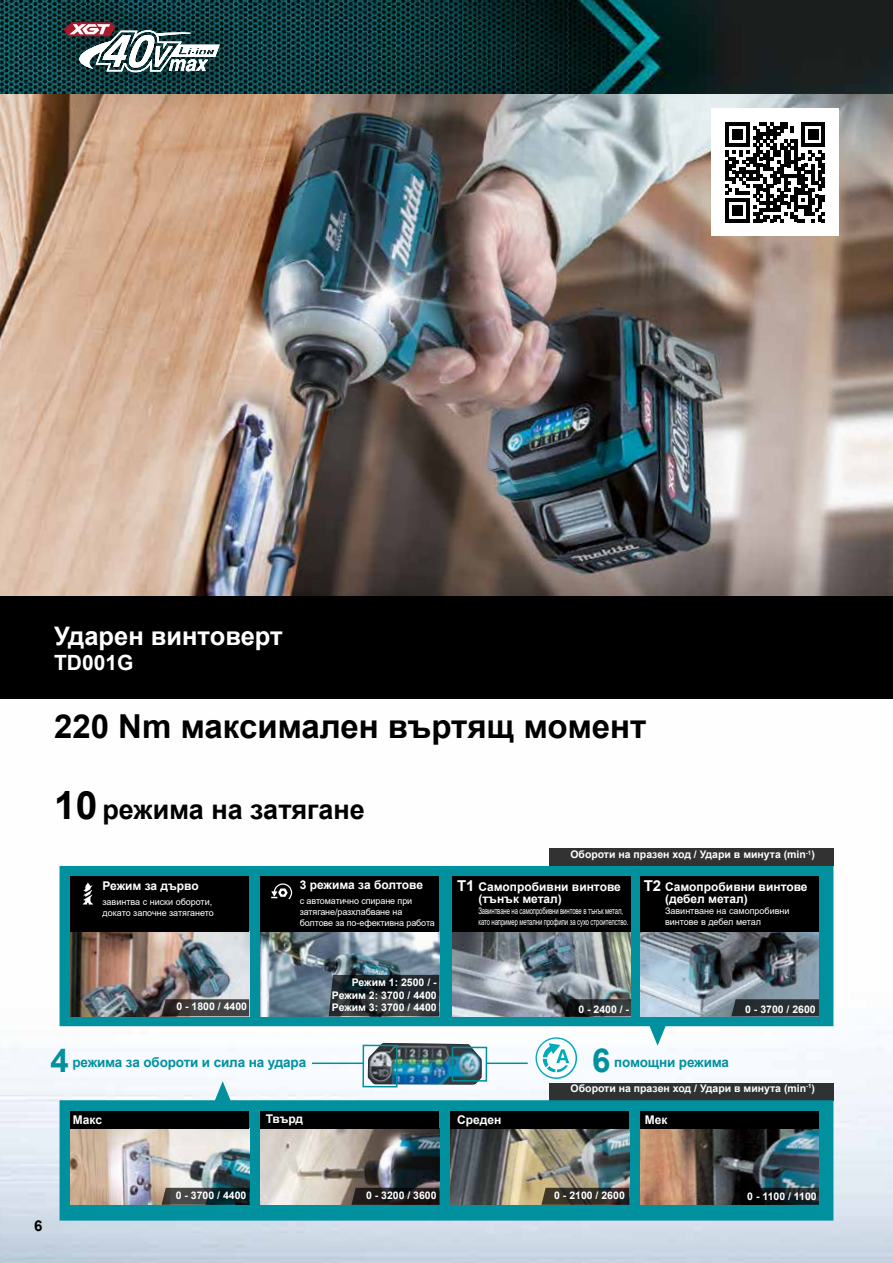
<style>
.page{position:relative;width:893px;height:1263px;background:#fff}
.page>*{position:absolute;margin:0;border:0;box-sizing:border-box;transform-origin:0 0}
.t1{font:700 33px "Arial";color:#000}
.t2{font:700 33px "Arial";color:#00909e}
.t3{font:700 27px "Arial";color:#000}
.t4{font:700 25.5px "Arial";color:#fff}
.t5{font:700 21px "Arial";color:#fff}
.t6{font:700 15px "Arial";color:#000}
.t7{font:700 13.5px "Arial";letter-spacing:-.01em;color:#00909e}
.t8{font:700 12px/12px "Arial";color:#fff}
.t9{font:700 10.5px/12.6px "Arial";color:#fff;text-align:justify}
.t10{font:9px/10.8px "Arial";letter-spacing:-.01em;color:#fff}
.t11{font:9px/10.8px "Arial";letter-spacing:-.01em;color:#fff;scale:.67 1}
.s1{font-size:39px}
.s2{font-size:15px}
</style>
<div class="page">
<img style="left:0;top:698px;width:893px;height:565px">
<img style="left:0;top:94px;width:893px;height:502px">
<img style="left:0;top:0;width:893px;height:94px">
<div style="left:0;top:596px;width:893px;height:102px;background:#000"></div>
<div style="left:549px;top:849px;width:284px;height:17px;background:#323232"></div>
<img style="left:5px;top:0;width:273px;height:131px">
<svg style="left:64px;top:22px;width:156px;height:50px"></svg>
<svg style="left:60px;top:1081px;width:773px;height:139px;fill:#00909e"></svg>
<svg style="left:60px;top:866px;width:773px;height:180px;fill:#00909e"></svg>
<img style="left:368px;top:1043px;width:114px;height:42px">
<svg style="left:535px;top:1037px;width:42px;height:42px"></svg>
<div style="left:537px;top:1039px;width:38px;height:38px;background:#fff;border-radius:50%"></div>
<svg style="left:543px;top:1043px;width:26px;height:29px"></svg>
<img style="left:452px;top:931px;width:179px;height:85px">
<svg style="left:565px;top:999px;width:66px;height:17px"></svg>
<div style="left:452px;top:876px;width:179px;height:55px;background:#000"></div>
<img style="left:640px;top:931px;width:179px;height:85px">
<svg style="left:731px;top:999px;width:88px;height:17px"></svg>
<div style="left:640px;top:876px;width:179px;height:55px;background:#000"></div>
<div style="left:362px;top:1045px;width:36px;height:42px;border:2px solid #00909e"></div>
<div style="left:452px;top:1046px;width:35px;height:36px;border:2px solid #00909e"></div>
<img style="left:71px;top:931px;width:178px;height:85px">
<svg style="left:161px;top:999px;width:88px;height:17px"></svg>
<div style="left:71px;top:876px;width:178px;height:55px;background:#000"></div>
<svg style="left:83px;top:882px;width:10px;height:22px"></svg>
<img style="left:71px;top:1128px;width:178px;height:77px">
<svg style="left:161px;top:1188px;width:88px;height:17px"></svg>
<div style="left:71px;top:1111px;width:178px;height:17px;background:#000"></div>
<img style="left:260px;top:1128px;width:179px;height:77px">
<svg style="left:351px;top:1188px;width:88px;height:17px"></svg>
<div style="left:260px;top:1111px;width:179px;height:17px;background:#000"></div>
<img style="left:450px;top:1128px;width:179px;height:77px">
<svg style="left:541px;top:1188px;width:88px;height:17px"></svg>
<div style="left:450px;top:1111px;width:179px;height:17px;background:#000"></div>
<img style="left:640px;top:1128px;width:179px;height:77px">
<svg style="left:731px;top:1188px;width:88px;height:17px"></svg>
<div style="left:640px;top:1111px;width:179px;height:17px;background:#000"></div>
<img style="left:260px;top:931px;width:179px;height:85px">
<svg style="left:329px;top:975px;width:110px;height:41px;background:#242b2f"></svg>
<div style="left:260px;top:876px;width:179px;height:55px;background:#000"></div>
<svg style="left:271px;top:883px;width:21px;height:16px"></svg>
<hr style="left:486px;top:1062px;width:42px;height:2px;background:#00909e">
<hr style="left:312px;top:1062px;width:51px;height:2px;background:#00909e">
<div style="left:711px;top:109px;width:128px;height:127px;background:#fff"></div>
<svg style="left:725px;top:122px;width:100px;height:100px"></svg>
<h3 class="t4" style="left:54px;top:618px;width:230px">Ударен винтоверт</h3>
<h3 class="t5" style="left:54px;top:648px;width:81px">TD001G</h3>
<h1 class="t1" style="left:54px;top:704px;width:594px">220 Nm максимален въртящ момент</h1>
<h2 class="t3" style="left:54px;top:791px;width:312px"><span class="s1">10</span> режима на затягане</h2>
<p class="t8" style="left:102px;top:880px;width:98px">Режим за дърво</p>
<p class="t10" style="left:102px;top:897px;width:113px">завинтва с ниски обороти, докато започне затягането</p>
<p class="t9" style="left:176px;top:1000px;width:72px">0 - 1800 / 4400</p>
<p class="t8" style="left:300px;top:879px;width:125px">3 режима за болтове</p>
<p class="t10" style="left:300px;top:896px;width:137px">с автоматично спиране при затягане/разхлабване на болтове за по-ефективна работа</p>
<p class="t9" style="left:332px;top:976px;width:106px;text-indent:20px">Режим 1: 2500 / - Режим 2: 3700 / 4400<br>Режим 3: 3700 / 4400</p>
<p class="t9" style="left:570px;top:848px;width:246px">Обороти на празен ход / Удари в минута (min<sup>-1</sup>)</p>
<p class="t8" style="left:478px;top:881px;width:144px;text-indent:-21px"><span class="s2">T1</span> Самопробивни винтове (тънък метал)</p>
<p class="t11" style="left:478px;top:905px;width:225px">Завинтване на самопробивни винтове в тънък метал, като например метални профили за сухо строителство.</p>
<p class="t8" style="left:665px;top:881px;width:144px;text-indent:-21px"><span class="s2">T2</span> Самопробивни винтове (дебел метал)</p>
<p class="t10" style="left:665px;top:905px;width:126px">Завинтване на самопробивни винтове в дебел метал</p>
<p class="t9" style="left:578px;top:1003px;width:52px">0 - 2400 / -</p>
<p class="t9" style="left:745px;top:1003px;width:72px">0 - 3700 / 2600</p>
<h1 class="t2" style="left:50px;top:1037px;width:20px">4</h1>
<p class="t7" style="left:72px;top:1053px;width:235px">режима за обороти и сила на удара</p>
<h1 class="t2" style="left:592px;top:1037px;width:20px">6</h1>
<p class="t7" style="left:614px;top:1053px;width:116px">помощни режима</p>
<p class="t9" style="left:571px;top:1082px;width:246px">Обороти на празен ход / Удари в минута (min<sup>-1</sup>)</p>
<p class="t8" style="left:73px;top:1114px;width:31px">Макс</p>
<p class="t8" style="left:266px;top:1113px;width:39px">Твърд</p>
<p class="t8" style="left:457px;top:1114px;width:46px">Среден</p>
<p class="t8" style="left:645px;top:1114px;width:24px">Мек</p>
<h3 class="t6" style="left:34px;top:1215px;width:10px">6</h3>
<p class="t9" style="left:176px;top:1189px;width:72px">0 - 3700 / 4400</p>
<p class="t9" style="left:366px;top:1189px;width:72px">0 - 3200 / 3600</p>
<p class="t9" style="left:554px;top:1189px;width:72px">0 - 2100 / 2600</p>
<p class="t9" style="left:747px;top:1190px;width:71px">0 - 1100 / 1100</p>
</div>
